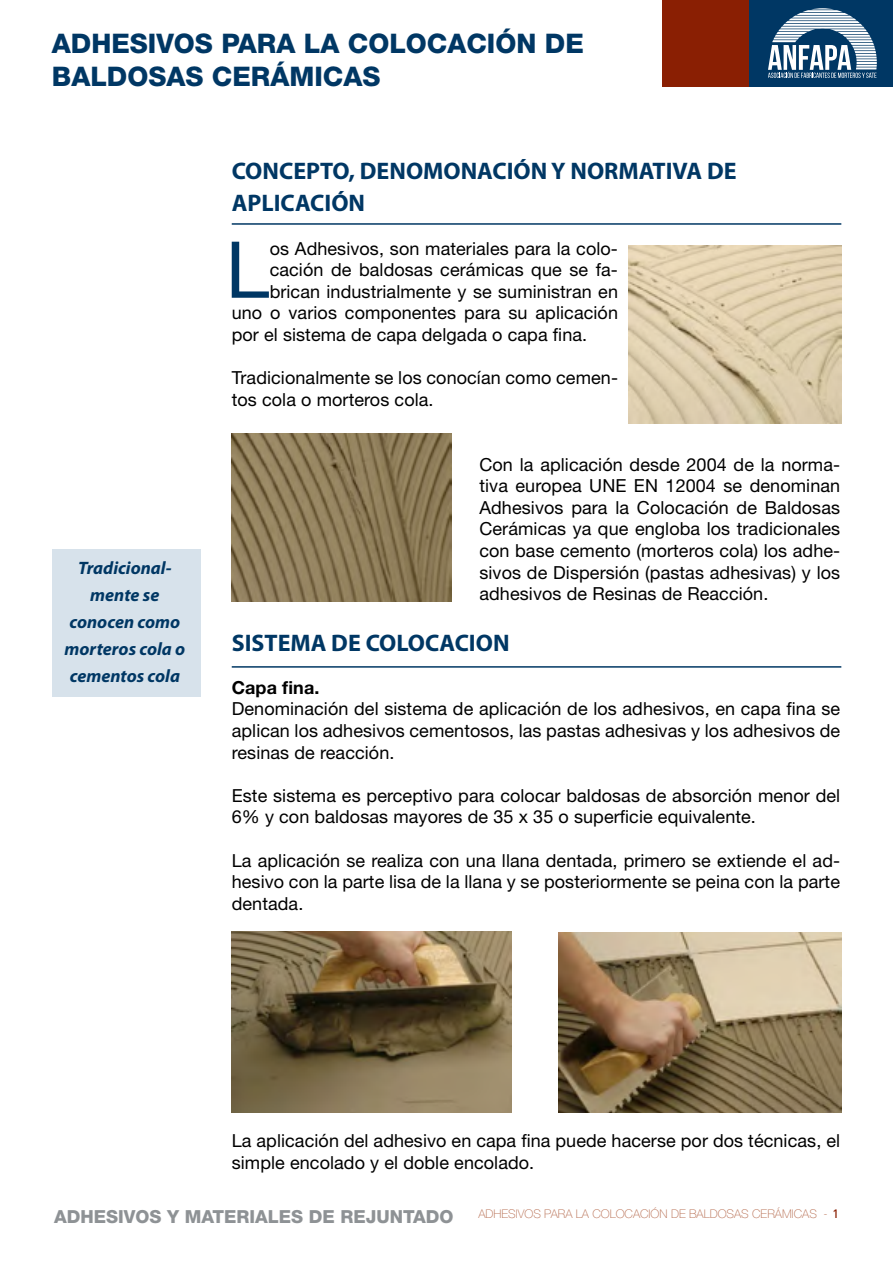
<style>
.page{position:relative;width:893px;height:1263px;background:#fff}
.page>*{position:absolute;margin:0;border:0;box-sizing:border-box;transform-origin:0 0}
.t1{font:78.45px "Helvetica Neue LT Std";color:#003764}
.t2{font:800 27px/32.4px "Helvetica Neue LT Std";color:#003764}
.t3{font:700 24px/32.4px "Myriad Pro";color:#003764}
.t4{font:18px/21.6px "Helvetica Neue LT Std";letter-spacing:.005em;color:#000}
.t5{font:italic 700 18px/27px "Myriad Pro";color:#003764;text-align:center}
.t6{font:800 18px "Helvetica Neue LT Std";color:#8e9295}
.t7{font:700 18px "Helvetica Neue LT Std";letter-spacing:.005em;color:#000}
.t8{font:100 12px "Helvetica Neue LT Std";color:#b56a4d}
.s1{font-family:"DIN Pro";font-weight:500;color:#8a1f03}
</style>
<div class="page">
<div style="left:662px;top:0;width:87px;height:87px;background:#8a1f03"></div>
<div style="left:749px;top:0;width:144px;height:87px;background:#003764"></div>
<svg style="left:768px;top:8px;width:109px;height:70px"></svg>
<hr style="left:232px;top:223px;width:609px;height:2px;background:#003764">
<hr style="left:232px;top:666px;width:609px;height:2px;background:#003764">
<div style="left:52px;top:550px;width:149px;height:147px;background:#d7e2eb"></div>
<img style="left:629px;top:245px;width:212px;height:179px">
<img style="left:232px;top:434px;width:220px;height:168px">
<img style="left:232px;top:931px;width:279px;height:181px">
<img style="left:558px;top:932px;width:283px;height:180px">
<h2 class="t2" style="left:52px;top:28px;width:534px">ADHESIVOS PARA LA COLOCACIÓN DE<br>BALDOSAS CERÁMICAS</h2>
<p class="t5" style="left:65px;top:553px;width:122px">Tradicional&shy;mente se conocen como morteros cola o cementos cola</p>
<h3 class="t3" style="left:232px;top:154px;width:506px">CONCEPTO, DENOMONACIÓN Y NORMATIVA DE<br>APLICACIÓN</h3>
<h1 class="t1" style="left:226px;top:223px;width:45px">L</h1>
<p class="t4" style="left:270px;top:237px;width:350px">os Adhesivos, son materiales para la colo-</p>
<p class="t4" style="left:270px;top:259px;width:350px">cación de baldosas cerámicas que se fa-</p>
<p class="t4" style="left:270px;top:280px;width:350px">brican industrialmente y se suministran en</p>
<p class="t4" style="left:232px;top:302px;width:388px">uno o varios componentes para su aplicación</p>
<p class="t4" style="left:232px;top:323px;width:357px">por el sistema de capa delgada o capa fina.</p>
<p class="t4" style="left:232px;top:367px;width:388px">Tradicionalmente se los conocían como cemen&shy;tos cola o morteros cola.</p>
<p class="t4" style="left:479px;top:453px;width:362px;text-align:justify">Con la aplicación desde 2004 de la norma&shy;tiva europea UNE EN 12004 se denominan Adhesivos para la Colocación de Baldosas Cerámicas ya que engloba los tradicionales con base cemento (morteros cola) los adhe&shy;sivos de Dispersión (pastas adhesivas) y los adhesivos de Resinas de Reacción.</p>
<h3 class="t3" style="left:232px;top:625px;width:279px">SISTEMA DE COLOCACION</h3>
<p class="t7" style="left:232px;top:676px;width:89px">Capa fina.</p>
<p class="t4" style="left:232px;top:698px;width:610px;text-align:justify">Denominación del sistema de aplicación de los adhesivos, en capa fina se aplican los adhesivos cementosos, las pastas adhesivas y los adhesivos de resinas de reacción.</p>
<p class="t4" style="left:232px;top:784px;width:610px">Este sistema es perceptivo para colocar baldosas de absorción menor del<br>6% y con baldosas mayores de 35 x 35 o superficie equivalente.</p>
<p class="t4" style="left:232px;top:849px;width:610px;text-align:justify">La aplicación se realiza con una llana dentada, primero se extiende el ad&shy;hesivo con la parte lisa de la llana y se posteriormente se peina con la parte dentada.</p>
<p class="t4" style="left:232px;top:1130px;width:610px">La aplicación del adhesivo en capa fina puede hacerse por dos técnicas, el simple encolado y el doble encolado.</p>
<p class="t6" style="left:54px;top:1206px;width:401px">ADHESIVOS Y MATERIALES DE REJUNTADO</p>
<p class="t8" style="left:478px;top:1206px;width:362px">ADHESIVOS PARA LA COLOCACIÓN DE BALDOSAS CERÁMICAS - <span class="s1">1</span></p>
</div>
